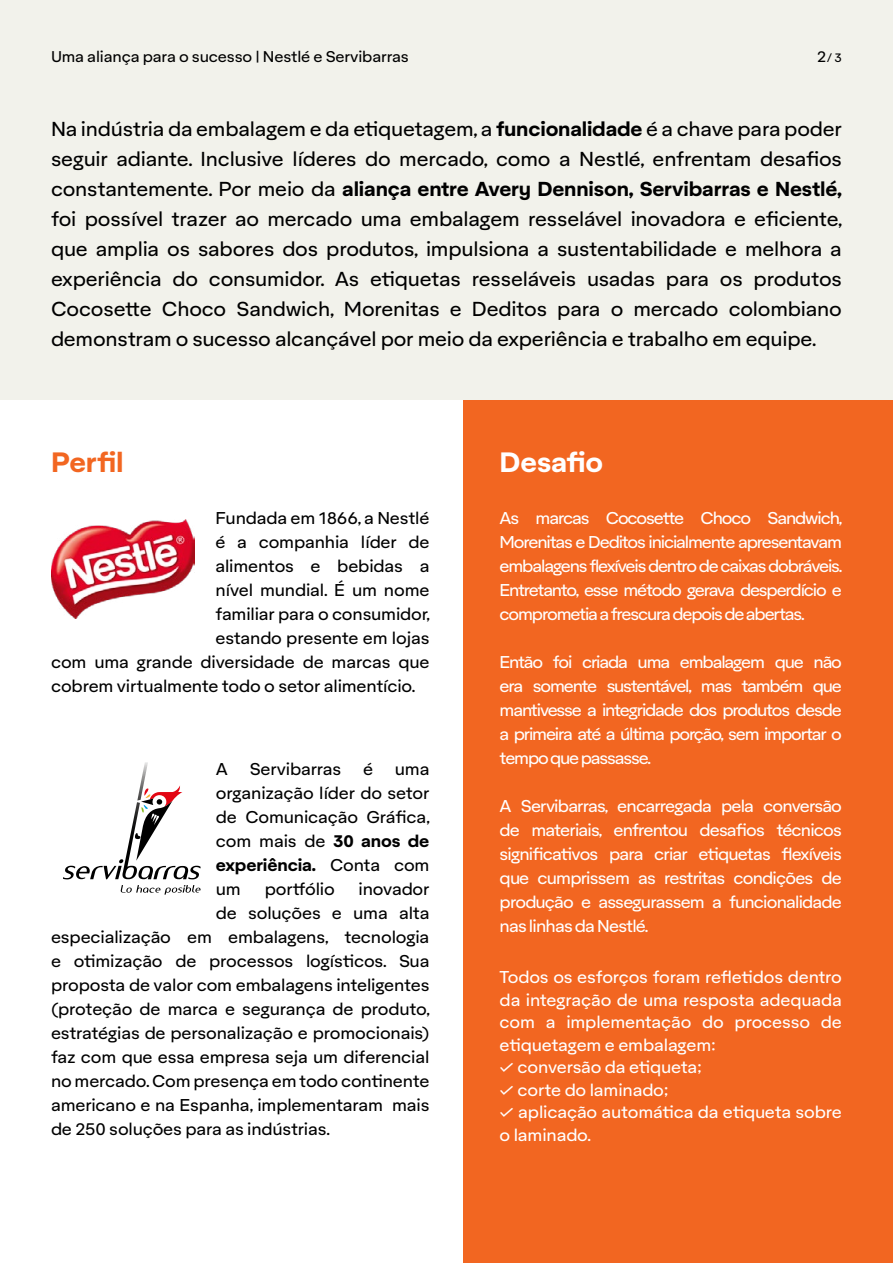
<style>
.page{position:relative;width:893px;height:1263px;background:#fff}
.page>*{position:absolute;margin:0;border:0;box-sizing:border-box;transform-origin:0 0}
.t1{font:700 27px "Aktifo A";letter-spacing:-.01em;color:#fff}
.t2{font:700 27px "Aktifo A";color:#f26621}
.t3{font:19.5px/30px "Aktifo A";letter-spacing:-.01em;color:#000;text-align:justify}
.t4{font:16.5px/24px "Aktifo A";letter-spacing:-.05em;color:#fff;text-align:justify}
.t5{font:16.5px/24px "Aktifo A";letter-spacing:-.01em;color:#000;text-align:justify}
.t6{font:16.5px/22.5px "Aktifo A";letter-spacing:-.01em;color:#fff}
.t7{font:16.5px "Aktifo A";letter-spacing:-.015em;color:#fff}
.t8{font:15px "Aktifo A";letter-spacing:-.01em;color:#000}
.t9{font:12px "Aktifo A";color:#000}
.s1{font-size:15px}
.s2{font-weight:700}
</style>
<div class="page">
<div style="left:463px;top:334px;width:430px;height:929px;background:#f26621"></div>
<div style="left:0;top:0;width:893px;height:400px;background:#f2f2eb"></div>
<img style="left:51px;top:520px;width:143px;height:98px">
<svg style="left:63px;top:762px;width:138px;height:117px"></svg>
<svg style="left:121px;top:885px;width:80px;height:10px"></svg>
<p class="t8" style="left:51px;top:48px;width:359px">Uma aliança para o sucesso | Nestlé e Servibarras</p>
<p class="t9" style="left:817px;top:51px;width:26px"><span class="s1">2</span>/ 3</p>
<p class="t3" style="left:51px;top:114px;width:793px">Na indústria da embalagem e da etiquetagem, a <span class="s2">funcionalidade</span> é a chave para poder seguir adiante. Inclusive líderes do mercado, como a Nestlé, enfrentam desafios constantemente. Por meio da <span class="s2">aliança entre Avery Dennison, Servibarras e Nestlé, </span>foi possível trazer ao mercado uma embalagem resselável inovadora e eficiente, que amplia os sabores dos produtos, impulsiona a sustentabilidade e melhora a experiência do consumidor. As etiquetas resseláveis usadas para os produtos Cocosette Choco Sandwich, Morenitas e Deditos para o mercado colombiano demonstram o sucesso alcançável por meio da experiência e trabalho em equipe.</p>
<h1 class="t2" style="left:51px;top:444px;width:74px">Perfil</h1>
<h1 class="t1" style="left:500px;top:444px;width:105px">Desafio</h1>
<p class="t5" style="left:215px;top:505px;width:216px">Fundada em 1866, a Nestlé</p>
<p class="t5" style="left:215px;top:529px;width:216px">é a companhia líder de</p>
<p class="t5" style="left:215px;top:553px;width:216px">alimentos e bebidas a</p>
<p class="t5" style="left:215px;top:577px;width:216px">nível mundial. É um nome</p>
<p class="t5" style="left:215px;top:601px;width:216px">familiar para o consumidor,</p>
<p class="t5" style="left:215px;top:625px;width:216px">estando presente em lojas</p>
<p class="t5" style="left:51px;top:649px;width:380px">com uma grande diversidade de marcas que</p>
<p class="t5" style="left:51px;top:673px;width:366px">cobrem virtualmente todo o setor alimentício.</p>
<p class="t4" style="left:500px;top:506px;width:344px">As marcas Cocosette Choco Sandwich, Morenitas e Deditos inicialmente apresentavam embalagens flexíveis dentro de caixas dobráveis.<br>Entretanto, esse método gerava desperdício e comprometia a frescura depois de abertas.</p>
<p class="t4" style="left:500px;top:650px;width:344px">Então foi criada uma embalagem que não era somente sustentável, mas também que mantivesse a integridade dos produtos desde a primeira até a última porção, sem importar o tempo que passasse.</p>
<p class="t4" style="left:500px;top:794px;width:344px">A Servibarras, encarregada pela conversão de materiais, enfrentou desafios técnicos significativos para criar etiquetas flexíveis que cumprissem as restritas condições de produção e assegurassem a funcionalidade nas linhas da Nestlé.</p>
<p class="t5" style="left:216px;top:756px;width:14px">A</p>
<p class="t5" style="left:250px;top:756px;width:93px">Servibarras</p>
<p class="t5" style="left:363px;top:756px;width:12px">é</p>
<p class="t5" style="left:216px;top:756px;width:216px;text-indent:179px">uma organização líder do setor de Comunicação Gráfica, com mais de <span class="s2">30 anos de experiência.</span> Conta com um</p>
<p class="t5" style="left:265px;top:876px;width:72px">portfólio</p>
<p class="t5" style="left:359px;top:876px;width:72px">inovador</p>
<p class="t5" style="left:216px;top:900px;width:215px">de soluções e uma alta</p>
<p class="t5" style="left:51px;top:924px;width:380px">especialização em embalagens, tecnologia</p>
<p class="t5" style="left:51px;top:948px;width:380px">e otimização de processos logísticos. Sua</p>
<p class="t5" style="left:51px;top:972px;width:380px">proposta de valor com embalagens inteligentes</p>
<p class="t5" style="left:51px;top:996px;width:380px">(proteção de marca e segurança de produto,</p>
<p class="t5" style="left:51px;top:1020px;width:380px">estratégias de personalização e promocionais)</p>
<p class="t5" style="left:51px;top:1044px;width:380px">faz com que essa empresa seja um diferencial</p>
<p class="t5" style="left:51px;top:1068px;width:380px">no mercado. Com presença em todo continente</p>
<p class="t5" style="left:51px;top:1092px;width:380px">americano e na Espanha, implementaram mais</p>
<p class="t5" style="left:51px;top:1117px;width:280px">de 250 soluções para as indústrias.</p>
<p class="t4" style="left:500px;top:966px;width:344px;line-height:22.5px">Todos os esforços foram refletidos dentro da integração de uma resposta adequada com a implementação do processo de etiquetagem e embalagem:</p>
<p class="t7" style="left:500px;top:1057px;width:204px">✓ conversão da etiqueta;</p>
<p class="t6" style="left:500px;top:1078px;width:170px">✓ corte do laminado;</p>
<p class="t6" style="left:500px;top:1101px;width:344px">✓ aplicação automática da etiqueta sobre o laminado.</p>
</div>
